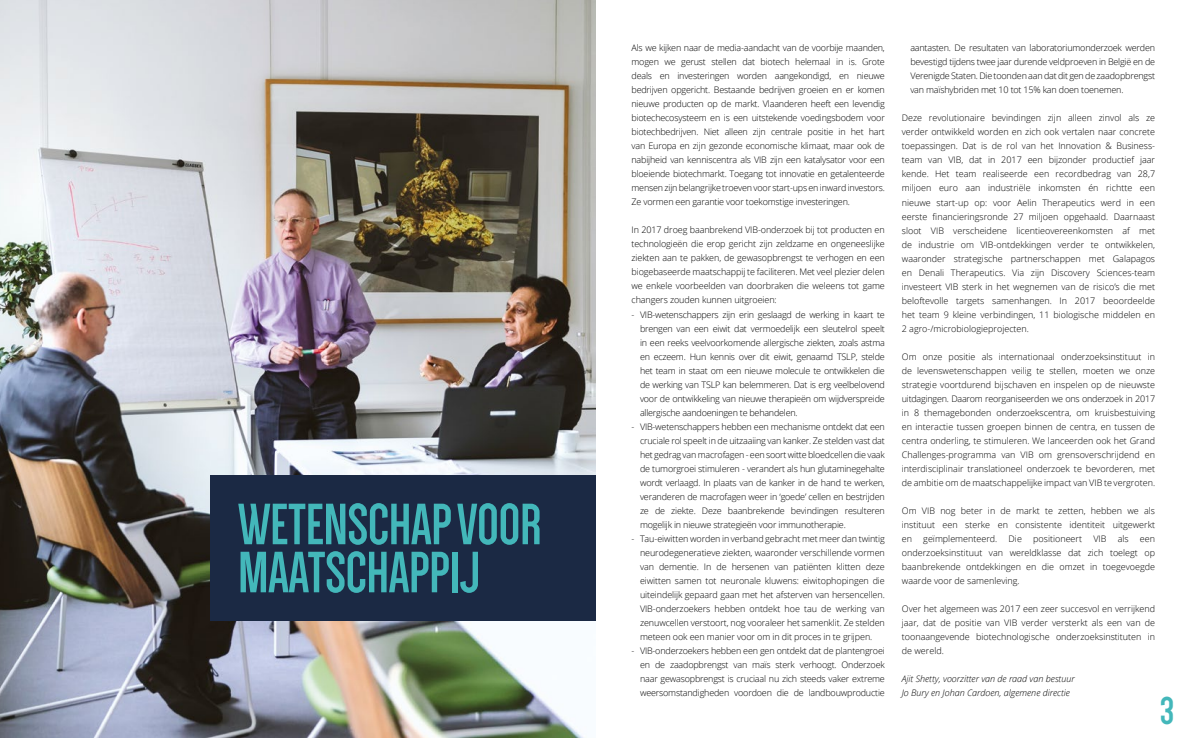
<style>
.page{position:relative;width:1191px;height:738px;background:#fff}
.page>*{position:absolute;margin:0;border:0;box-sizing:border-box;transform-origin:0 0}
.t1{font:700 60px/48px "Dense";color:#43b7ba}
.t2{font:700 40px "Dense";color:#43b7ba}
.t3{font:300 9px/14px "Open Sans";letter-spacing:-.01em;color:#000;text-align:justify}
.t4{font:italic 300 9px/14px "Open Sans";color:#000}
</style>
<div class="page">
<img style="left:0;top:0;width:595px;height:737px">
<div style="left:210px;top:474px;width:385px;height:146px;background:#1b2944"></div>
<h1 class="t1" style="left:238px;top:500px;width:305px">WETENSCHAP VOOR<br>MAATSCHAPPIJ</h1>
<p class="t3" style="left:631px;top:41px;width:255px">Als we kijken naar de media-aandacht van de voorbije maanden, mogen we gerust stellen dat biotech helemaal in is. Grote deals en investeringen worden aangekondigd, en nieuwe bedrijven opgericht. Bestaande bedrijven groeien en er komen nieuwe producten op de markt. Vlaanderen heeft een levendig biotechecosysteem en is een uitstekende voedingsbodem voor biotechbedrijven. Niet alleen zijn centrale positie in het hart van Europa en zijn gezonde economische klimaat, maar ook de nabijheid van kenniscentra als VIB zijn een katalysator voor een bloeiende biotechmarkt. Toegang tot innovatie en getalenteerde mensen zijn belangrijke troeven voor start-ups en inward investors.<br>Ze vormen een garantie voor toekomstige investeringen.</p>
<p class="t3" style="left:631px;top:223px;width:255px">In 2017 droeg baanbrekend VIB-onderzoek bij tot producten en technologieën die erop gericht zijn zeldzame en ongeneeslijke ziekten aan te pakken, de gewasopbrengst te verhogen en een biogebaseerde maatschappij te faciliteren. Met veel plezier delen we enkele voorbeelden van doorbraken die weleens tot game changers zouden kunnen uitgroeien:</p>
<p class="t3" style="left:640px;top:307px;width:246px;text-indent:-9px">- VIB-wetenschappers zijn erin geslaagd de werking in kaart te brengen van een eiwit dat vermoedelijk een sleutelrol speelt in een reeks veelvoorkomende allergische ziekten, zoals astma en eczeem. Hun kennis over dit eiwit, genaamd TSLP, stelde het team in staat om een nieuwe molecule te ontwikkelen die de werking van TSLP kan belemmeren. Dat is erg veelbelovend voor de ontwikkeling van nieuwe therapieën om wijdverspreide allergische aandoeningen te behandelen.</p>
<p class="t3" style="left:640px;top:419px;width:246px;text-indent:-9px">- VIB-wetenschappers hebben een mechanisme ontdekt dat een cruciale rol speelt in de uitzaaiing van kanker. Ze stelden vast dat het gedrag van macrofagen - een soort witte bloedcellen die vaak de tumorgroei stimuleren - verandert als hun glutaminegehalte wordt verlaagd. In plaats van de kanker in de hand te werken, veranderen de macrofagen weer in ‘goede’ cellen en bestrijden ze de ziekte. Deze baanbrekende bevindingen resulteren mogelijk in nieuwe strategieën voor immunotherapie.</p>
<p class="t3" style="left:640px;top:531px;width:246px;text-indent:-9px">- Tau-eiwitten worden in verband gebracht met meer dan twintig neurodegeneratieve ziekten, waaronder verschillende vormen van dementie. In de hersenen van patiënten klitten deze eiwitten samen tot neuronale kluwens: eiwitophopingen die uiteindelijk gepaard gaan met het afsterven van hersencellen.<br>VIB-onderzoekers hebben ontdekt hoe tau de werking van zenuwcellen verstoort, nog vooraleer het samenklit. Ze stelden meteen ook een manier voor om in dit proces in te grijpen.</p>
<p class="t3" style="left:640px;top:643px;width:246px;text-indent:-9px">- VIB-onderzoekers hebben een gen ontdekt dat de plantengroei en de zaadopbrengst van maïs sterk verhoogt. Onderzoek naar gewasopbrengst is cruciaal nu zich steeds vaker extreme weersomstandigheden voordoen die de landbouwproductie</p>
<p class="t3" style="left:910px;top:41px;width:246px">aantasten. De resultaten van laboratoriumonderzoek werden bevestigd tijdens twee jaar durende veldproeven in België en de Verenigde Staten. Die toonden aan dat dit gen de zaadopbrengst van maïshybriden met 10 tot 15% kan doen toenemen.</p>
<p class="t3" style="left:901px;top:111px;width:255px">Deze revolutionaire bevindingen zijn alleen zinvol als ze verder ontwikkeld worden en zich ook vertalen naar concrete toepassingen. Dat is de rol van het Innovation &amp; Business&shy;team van VIB, dat in 2017 een bijzonder productief jaar kende. Het team realiseerde een recordbedrag van 28,7 miljoen euro aan industriële inkomsten én richtte een nieuwe start-up op: voor Aelin Therapeutics werd in een eerste financieringsronde 27 miljoen opgehaald. Daarnaast sloot VIB verscheidene licentieovereenkomsten af met de industrie om VIB-ontdekkingen verder te ontwikkelen, waaronder strategische partnerschappen met Galapagos en Denali Therapeutics. Via zijn Discovery Sciences-team investeert VIB sterk in het wegnemen van de risico’s die met beloftevolle targets samenhangen. In 2017 beoordeelde het team 9 kleine verbindingen, 11 biologische middelen en 2 agro-/microbiologieprojecten.</p>
<p class="t3" style="left:901px;top:349px;width:255px">Om onze positie als internationaal onderzoeksinstituut in de levenswetenschappen veilig te stellen, moeten we onze strategie voortdurend bijschaven en inspelen op de nieuwste uitdagingen. Daarom reorganiseerden we ons onderzoek in 2017 in 8 themagebonden onderzoekscentra, om kruisbestuiving en interactie tussen groepen binnen de centra, en tussen de centra onderling, te stimuleren. We lanceerden ook het Grand Challenges-programma van VIB om grensoverschrijdend en interdisciplinair translationeel onderzoek te bevorderen, met de ambitie om de maatschappelijke impact van VIB te vergroten.</p>
<p class="t3" style="left:901px;top:503px;width:255px">Om VIB nog beter in de markt te zetten, hebben we als instituut een sterke en consistente identiteit uitgewerkt en geïmplementeerd. Die positioneert VIB als een onderzoeksinstituut van wereldklasse dat zich toelegt op baanbrekende ontdekkingen en die omzet in toegevoegde waarde voor de samenleving.</p>
<p class="t3" style="left:901px;top:601px;width:255px">Over het algemeen was 2017 een zeer succesvol en verrijkend jaar, dat de positie van VIB verder versterkt als een van de toonaangevende biotechnologische onderzoeksinstituten in de wereld.</p>
<p class="t4" style="left:901px;top:671px;width:174px">Ajit Shetty, voorzitter van de raad van bestuur<br>Jo Bury en Johan Cardoen, algemene directie</p>
<h2 class="t2" style="left:1160px;top:690px;width:15px">3</h2>
</div>
